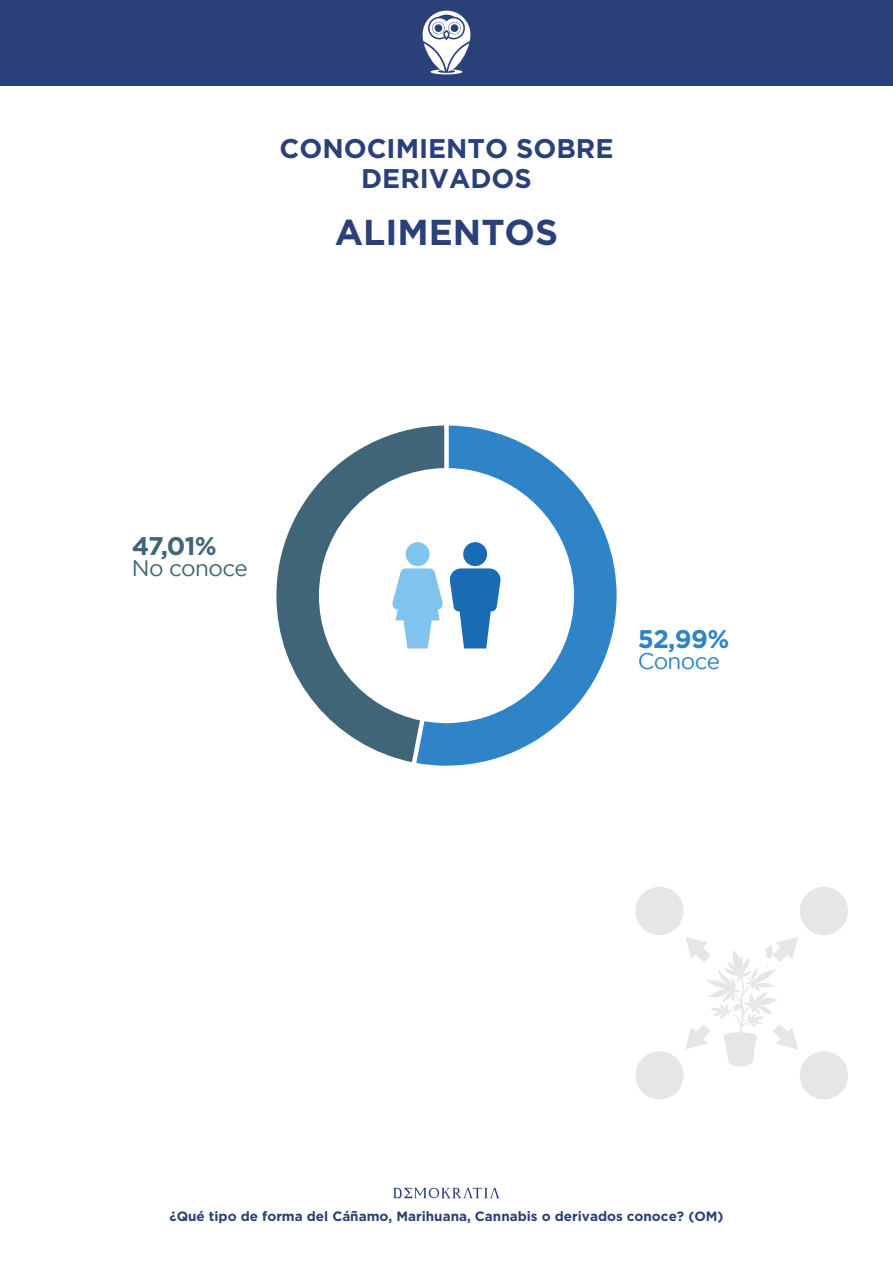
<style>
.page{position:relative;width:893px;height:1263px;background:#fff}
.page>*{position:absolute;margin:0;border:0;box-sizing:border-box;transform-origin:0 0}
.t1{font:700 36px "Gotham";color:#2a4079}
.t2{font:700 27px/30px "Gotham";color:#2a4079;text-align:center}
.t3{font:700 25.5px "Gotham";color:#2e84c6}
.t4{font:700 25.5px "Gotham";color:#416578}
.t5{font:22.5px "Gotham";letter-spacing:-.025em;color:#416578}
.t6{font:22.5px "Gotham";letter-spacing:-.025em;color:#2e84c6}
.t7{font:700 13.5px "Gotham";color:#2a4079}
</style>
<div class="page">
<div style="left:0;top:0;width:893px;height:85px;background:#2a4079"></div>
<svg style="left:423px;top:11px;width:47px;height:63px"></svg>
<svg style="left:635px;top:887px;width:213px;height:212px"></svg>
<svg style="left:393px;top:1188px;width:107px;height:10px"></svg>
<svg style="left:276px;top:428px;width:140px;height:334px"></svg>
<svg style="left:416px;top:425px;width:201px;height:341px"></svg>
<h2 class="t2" style="left:279px;top:133px;width:335px">CONOCIMIENTO SOBRE<br>DERIVADOS</h2>
<h1 class="t1" style="left:335px;top:211px;width:225px">ALIMENTOS</h1>
<h3 class="t4" style="left:132px;top:531px;width:86px">47,01%</h3>
<h3 class="t5" style="left:132px;top:555px;width:117px">No conoce</h3>
<h3 class="t3" style="left:638px;top:625px;width:93px">52,99%</h3>
<h3 class="t6" style="left:638px;top:649px;width:84px">Conoce</h3>
<p class="t7" style="left:169px;top:1208px;width:556px">¿Qué tipo de forma del Cáñamo, Marihuana, Cannabis o derivados conoce? (OM)</p>
</div>
